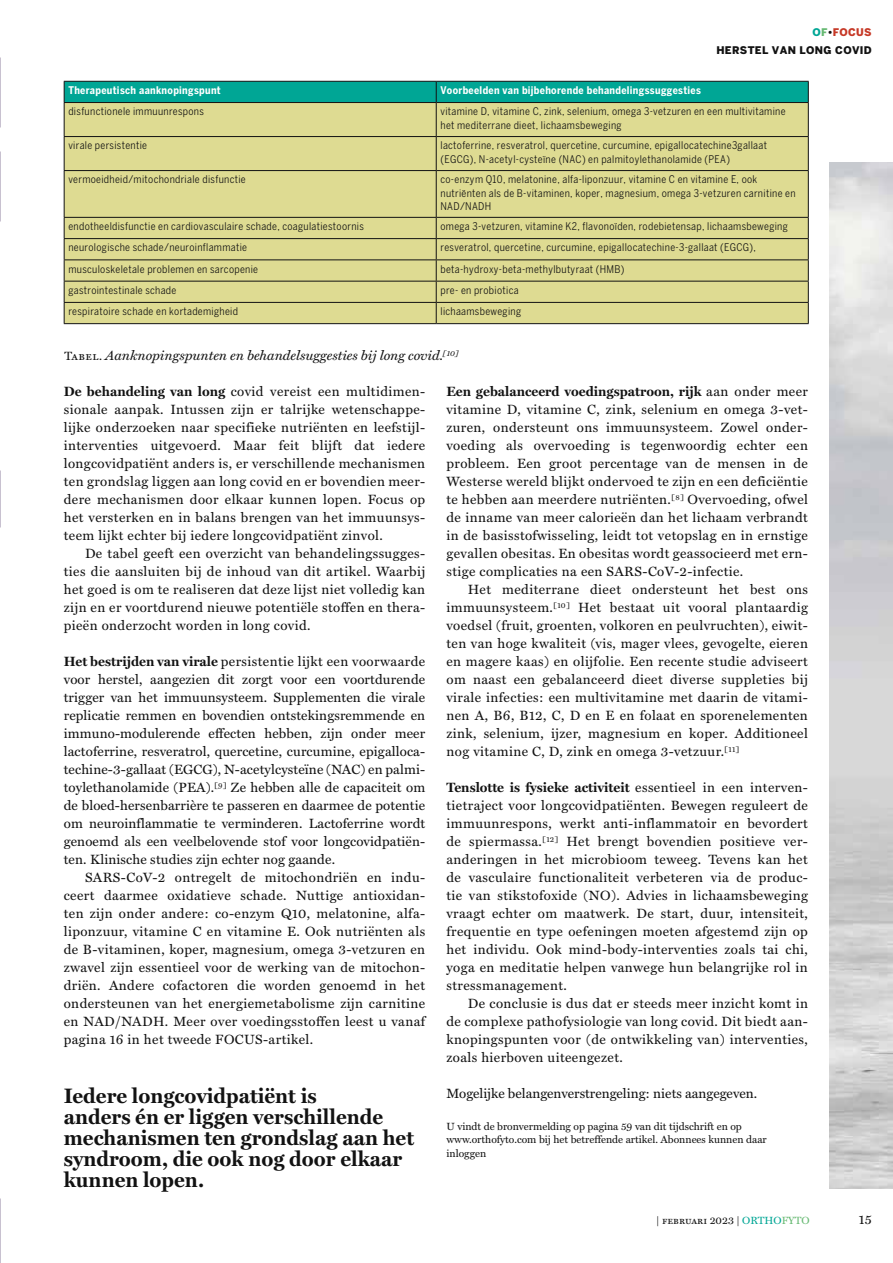
<style>
.page{position:relative;width:893px;height:1263px;background:#fff}
.page>*{position:absolute;margin:0;border:0;box-sizing:border-box;transform-origin:0 0}
.t1{font:700 21px/21px "Miller Text";color:#121212}
.t2{font:13.5px/18px "Miller Text";letter-spacing:.03em;color:#121212;text-align:justify}
.t3{font:italic 13.5px "Miller Text";color:#121212}
.t4{font:13.5px "Miller Text";color:#121212}
.t5{font:10.5px/13.5px "Benton Sans Cond";letter-spacing:.03em;color:#121212}
.t6{font:10.5px/13.5px "Miller Text";color:#121212}
.t7{font:700 10.5px "Benton Sans Cond";letter-spacing:.03em;color:#fff}
.t8{font:900 10.5px/18px "Benton Sans";letter-spacing:.03em;color:#121212;text-align:right}
.t9{font:10.5px "Miller Text SC";color:#121212}
.s1{color:#00a695}
.s2{color:#66b972}
.s3{color:#c63927}
.s4{font-family:"Miller Text SC";font-style:normal;font-size:12px}
.s5{font-weight:700}
.s6{font-family:"Miller Text";color:#00a695}
.s7{font-family:"Miller Text";color:#66b972}
</style>
<div class="page">
<div style="left:65px;top:103px;width:743px;height:220px;background:#dedb92"></div>
<div style="left:64px;top:81px;width:745px;height:21px;background:#00a695"></div>
<hr style="left:64px;top:102px;width:372px;height:1px;background:#121212">
<hr style="left:64px;top:103px;width:1px;height:33px;background:#121212">
<hr style="left:436px;top:102px;width:373px;height:1px;background:#121212">
<hr style="left:436px;top:103px;width:1px;height:33px;background:#121212">
<hr style="left:808px;top:103px;width:1px;height:33px;background:#121212">
<hr style="left:64px;top:136px;width:372px;height:1px;background:#121212">
<hr style="left:64px;top:137px;width:1px;height:33px;background:#121212">
<hr style="left:436px;top:136px;width:373px;height:1px;background:#121212">
<hr style="left:436px;top:137px;width:1px;height:33px;background:#121212">
<hr style="left:808px;top:137px;width:1px;height:33px;background:#121212">
<hr style="left:64px;top:170px;width:372px;height:1px;background:#121212">
<hr style="left:64px;top:171px;width:1px;height:46px;background:#121212">
<hr style="left:436px;top:170px;width:373px;height:1px;background:#121212">
<hr style="left:436px;top:171px;width:1px;height:46px;background:#121212">
<hr style="left:808px;top:171px;width:1px;height:46px;background:#121212">
<hr style="left:64px;top:217px;width:372px;height:1px;background:#121212">
<hr style="left:436px;top:217px;width:373px;height:1px;background:#121212">
<hr style="left:64px;top:238px;width:372px;height:1px;background:#121212">
<hr style="left:436px;top:238px;width:373px;height:1px;background:#121212">
<hr style="left:64px;top:259px;width:372px;height:1px;background:#121212">
<hr style="left:436px;top:259px;width:373px;height:1px;background:#121212">
<hr style="left:64px;top:281px;width:372px;height:1px;background:#121212">
<hr style="left:436px;top:281px;width:373px;height:1px;background:#121212">
<hr style="left:64px;top:302px;width:372px;height:1px;background:#121212">
<svg style="left:64px;top:218px;width:1px;height:105px"></svg>
<hr style="left:436px;top:302px;width:373px;height:1px;background:#121212">
<svg style="left:436px;top:218px;width:1px;height:105px"></svg>
<svg style="left:808px;top:218px;width:1px;height:105px"></svg>
<hr style="left:64px;top:323px;width:372px;height:1px;background:#121212">
<hr style="left:436px;top:323px;width:373px;height:1px;background:#121212">
<img style="left:0;top:0;width:1px;height:485px">
<p class="t8" style="left:716px;top:23px;width:157px"><span class="s1">O</span><span class="s2">F</span>•<span class="s3">FOCUS<br></span>HERSTEL VAN LONG COVID</p>
<p class="t7" style="left:68px;top:84px;width:154px">Therapeutisch aanknopingspunt</p>
<p class="t7" style="left:440px;top:84px;width:262px">Voorbeelden van bijbehorende behandelingssuggesties</p>
<p class="t5" style="left:68px;top:105px;width:137px">disfunctionele immuunrespons</p>
<p class="t5" style="left:440px;top:105px;width:347px">vitamine D, vitamine C, zink, selenium, omega 3-vetzuren en een multivitamine het mediterrane dieet, lichaamsbeweging</p>
<p class="t5" style="left:68px;top:139px;width:80px">virale persistentie</p>
<p class="t5" style="left:440px;top:139px;width:328px">lactoferrine, resveratrol, quercetine, curcumine, epigallocatechine3gallaat (EGCG), N-acetyl-cysteïne (NAC) en palmitoylethanolamide (PEA)</p>
<p class="t5" style="left:68px;top:173px;width:179px">vermoeidheid/mitochondriale disfunctie</p>
<p class="t5" style="left:440px;top:173px;width:357px">co-enzym Q10, melatonine, alfa-liponzuur, vitamine C en vitamine E, ook nutriënten als de B-vitaminen, koper, magnesium, omega 3-vetzuren carnitine en<br>NAD/NADH</p>
<p class="t5" style="left:68px;top:219px;width:297px">endotheeldisfunctie en cardiovasculaire schade, coagulatiestoornis</p>
<p class="t5" style="left:440px;top:219px;width:349px">omega 3-vetzuren, vitamine K2, flavonoïden, rodebietensap, lichaamsbeweging</p>
<p class="t5" style="left:68px;top:241px;width:180px">neurologische schade/neuroinflammatie</p>
<p class="t5" style="left:440px;top:241px;width:317px">resveratrol, quercetine, curcumine, epigallocatechine-3-gallaat (EGCG),</p>
<p class="t5" style="left:68px;top:262px;width:191px">musculoskeletale problemen en sarcopenie</p>
<p class="t5" style="left:440px;top:262px;width:186px">beta-hydroxy-beta-methylbutyraat (HMB)</p>
<p class="t5" style="left:68px;top:283px;width:109px">gastrointestinale schade</p>
<p class="t5" style="left:440px;top:283px;width:80px">pre- en probiotica</p>
<p class="t5" style="left:68px;top:304px;width:171px">respiratoire schade en kortademigheid</p>
<p class="t5" style="left:440px;top:304px;width:82px">lichaamsbeweging</p>
<p class="t3" style="left:65px;top:347px;width:396px"><span class="s4">Tabel.</span> Aanknopingspunten en behandelsuggesties bij long covid.<sup>[10]</sup></p>
<p class="t2" style="left:64px;top:382px;width:363px"><span class="s5">De behandeling van long</span> covid vereist een multidimen&shy;sionale aanpak. Intussen zijn er talrijke wetenschappe&shy;lijke onderzoeken naar specifieke nutriënten en leefstijl&shy;interventies uitgevoerd. Maar feit blijft dat iedere longcovidpatiënt anders is, er verschillende mechanismen ten grondslag liggen aan long covid en er bovendien meer&shy;dere mechanismen door elkaar kunnen lopen. Focus op het versterken en in balans brengen van het immuunsys&shy;teem lijkt echter bij iedere longcovidpatiënt zinvol.</p>
<p class="t2" style="left:64px;top:544px;width:363px;text-indent:21px">De tabel geeft een overzicht van behandelingssugges&shy;ties die aansluiten bij de inhoud van dit artikel. Waarbij het goed is om te realiseren dat deze lijst niet volledig kan zijn en er voortdurend nieuwe potentiële stoffen en thera&shy;pieën onderzocht worden in long covid.</p>
<p class="t2" style="left:64px;top:652px;width:363px"><span class="s5">Het bestrijden van virale</span> persistentie lijkt een voorwaarde voor herstel, aangezien dit zorgt voor een voortdurende trigger van het immuunsysteem. Supplementen die virale replicatie remmen en bovendien ontstekingsremmende en immuno-modulerende effecten hebben, zijn onder meer lactoferrine, resveratrol, quercetine, curcumine, epigalloca&shy;techine-3-gallaat (EGCG), N-acetylcysteïne (NAC) en palmi&shy;toylethanolamide (PEA).<sup>[9]</sup> Ze hebben alle de capaciteit om de bloed-hersenbarrière te passeren en daarmee de potentie om neuroinflammatie te verminderen. Lactoferrine wordt genoemd als een veelbelovende stof voor longcovidpatiën&shy;ten. Klinische studies zijn echter nog gaande.</p>
<p class="t2" style="left:64px;top:868px;width:363px;text-indent:21px">SARS-CoV-2 ontregelt de mitochondriën en indu&shy;ceert daarmee oxidatieve schade. Nuttige antioxidan&shy;ten zijn onder andere: co-enzym Q10, melatonine, alfa&shy;liponzuur, vitamine C en vitamine E. Ook nutriënten als de B-vitaminen, koper, magnesium, omega 3-vetzuren en zwavel zijn essentieel voor de werking van de mitochon&shy;driën. Andere cofactoren die worden genoemd in het ondersteunen van het energiemetabolisme zijn carnitine en NAD/NADH. Meer over voedingsstoffen leest u vanaf pagina 16 in het tweede FOCUS-artikel.</p>
<h1 class="t1" style="left:64px;top:1085px;width:352px">Iedere longcovidpatiënt is<br>anders én er liggen verschillende mechanismen ten grondslag aan het syndroom, die ook nog door elkaar kunnen lopen.</h1>
<p class="t2" style="left:446px;top:382px;width:363px"><span class="s5">Een gebalanceerd voedingspatroon, rijk</span> aan onder meer vitamine D, vitamine C, zink, selenium en omega 3-vet&shy;zuren, ondersteunt ons immuunsysteem. Zowel onder&shy;voeding als overvoeding is tegenwoordig echter een probleem. Een groot percentage van de mensen in de Westerse wereld blijkt ondervoed te zijn en een deficiëntie te hebben aan meerdere nutriënten.<sup>[8]</sup> Overvoeding, ofwel de inname van meer calorieën dan het lichaam verbrandt in de basisstofwisseling, leidt tot vetopslag en in ernstige gevallen obesitas. En obesitas wordt geassocieerd met ern&shy;stige complicaties na een SARS-CoV-2-infectie.</p>
<p class="t2" style="left:446px;top:580px;width:363px;text-indent:21px">Het mediterrane dieet ondersteunt het best ons immuunsysteem.<sup>[10]</sup> Het bestaat uit vooral plantaardig voedsel (fruit, groenten, volkoren en peulvruchten), eiwit&shy;ten van hoge kwaliteit (vis, mager vlees, gevogelte, eieren en magere kaas) en olijfolie. Een recente studie adviseert om naast een gebalanceerd dieet diverse suppleties bij virale infecties: een multivitamine met daarin de vitami&shy;nen A, B6, B12, C, D en E en folaat en sporenelementen zink, selenium, ijzer, magnesium en koper. Additioneel nog vitamine C, D, zink en omega 3-vetzuur.<sup>[11]</sup></p>
<p class="t2" style="left:446px;top:778px;width:363px"><span class="s5">Tenslotte is fysieke activiteit</span> essentieel in een interven&shy;tietraject voor longcovidpatiënten. Bewegen reguleert de immuunrespons, werkt anti-inflammatoir en bevordert de spiermassa.<sup>[12]</sup> Het brengt bovendien positieve ver&shy;anderingen in het microbioom teweeg. Tevens kan het de vasculaire functionaliteit verbeteren via de produc&shy;tie van stikstofoxide (NO). Advies in lichaamsbeweging vraagt echter om maatwerk. De start, duur, intensiteit, frequentie en type oefeningen moeten afgestemd zijn op het individu. Ook mind-body-interventies zoals tai chi, yoga en meditatie helpen vanwege hun belangrijke rol in stressmanagement.</p>
<p class="t2" style="left:446px;top:994px;width:363px;text-indent:21px">De conclusie is dus dat er steeds meer inzicht komt in de complexe pathofysiologie van long covid. Dit biedt aan&shy;knopingspunten voor (de ontwikkeling van) interventies, zoals hierboven uiteengezet.</p>
<p class="t4" style="left:446px;top:1085px;width:312px">Mogelijke belangenverstrengeling: niets aangegeven.</p>
<p class="t6" style="left:446px;top:1119px;width:322px">U vindt de bronvermelding op pagina 59 van dit tijdschrift en op www.orthofyto.com bij het betreffende artikel. Abonnees kunnen daar inloggen</p>
<p class="t9" style="left:656px;top:1214px;width:155px">| februari 2023 | <span class="s6">ORTHO</span><span class="s7">FYTO</span></p>
<p class="t2" style="left:859px;top:1210px;width:14px">15</p>
</div>
